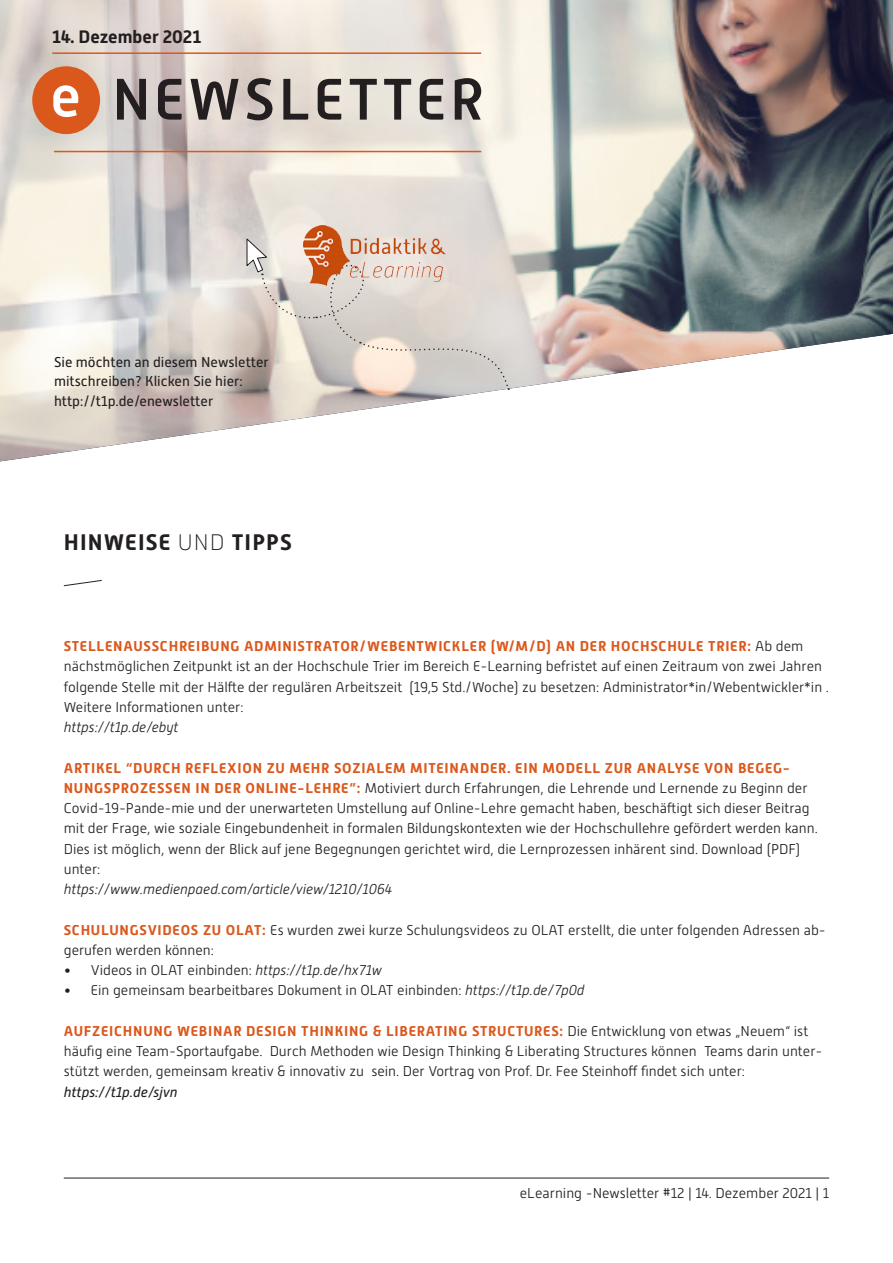
<style>
.page{position:relative;width:893px;height:1263px;background:#fff}
.page>*{position:absolute;margin:0;border:0;box-sizing:border-box;transform-origin:0 0}
.t1{font:700 22.5px "Alwyn New";letter-spacing:.05em;color:#231f20}
.t2{font:700 18px "Alwyn New";color:#231f20}
.t3{font:300 14.25px/20.2px "Alwyn New";color:#231f20}
.t4{font:14.25px "Alwyn New";color:#231f20}
.t5{font:italic 300 14.25px "Alwyn New";color:#231f20}
.t6{font:italic 14.25px "Alwyn New";color:#231f20}
.s1{font-weight:100}
.s2{font-weight:700;color:#db581c}
.s3{font-style:italic}
</style>
<div class="page">
<img style="left:0;top:0;width:893px;height:461px">
<svg style="left:117px;top:78px;width:364px;height:42px;background:#9a938f"></svg>
<div style="left:32px;top:66px;width:68px;height:68px;background:#db581c;border-radius:50%"></div>
<svg style="left:53px;top:85px;width:25px;height:32px"></svg>
<svg style="left:246px;top:238px;width:263px;height:152px;background:#d9d1ca"></svg>
<img style="left:303px;top:226px;width:143px;height:60px">
<hr style="left:64px;top:1178px;width:765px;height:1px;background:#231f20">
<svg style="left:63px;top:580px;width:39px;height:7px"></svg>
<hr style="left:54px;top:151px;width:427px;height:1px;background:#db581c">
<hr style="left:52px;top:52px;width:429px;height:2px;background:#db581c">
<p class="t2" style="left:52px;top:26px;width:151px">14. Dezember 2021</p>
<p class="t4" style="left:54px;top:354px;width:216px">Sie möchten an diesem Newsletter</p>
<p class="t4" style="left:54px;top:374px;width:190px">mitschreiben? Klicken Sie hier:</p>
<p class="t4" style="left:54px;top:393px;width:161px">http://t1p.de/enewsletter</p>
<p class="t1" style="left:64px;top:529px;width:230px">HINWEISE <span class="s1">UND</span> TIPPS</p>
<p class="t3" style="left:64px;top:636px;width:767px"><span class="s2">STELLENAUSSCHREIBUNG ADMINISTRATOR/WEBENTWICKLER (W/M/D) AN DER HOCHSCHULE TRIER:</span> Ab dem nächstmöglichen Zeitpunkt ist an der Hochschule Trier im Bereich E-Learning befristet auf einen Zeitraum von zwei Jahren folgende Stelle mit der Hälfte der regulären Arbeitszeit (19,5 Std./Woche) zu besetzen: Administrator*in/Webentwickler*in .<br>Weitere Informationen unter:</p>
<p class="t5" style="left:64px;top:719px;width:116px">https://t1p.de/ebyt</p>
<p class="t3" style="left:64px;top:758px;width:756px"><span class="s2">ARTIKEL “DURCH REFLEXION ZU MEHR SOZIALEM MITEINANDER. EIN MODELL ZUR ANALYSE VON BEGEG-NUNGSPROZESSEN IN DER ONLINE-LEHRE”:</span> Motiviert durch Erfahrungen, die Lehrende und Lernende zu Beginn der Covid-19-Pande-mie und der unerwarteten Umstellung auf Online-Lehre gemacht haben, beschäftigt sich dieser Beitrag mit der Frage, wie soziale Eingebundenheit in formalen Bildungskontexten wie der Hochschullehre gefördert werden kann.<br>Dies ist möglich, wenn der Blick auf jene Begegnungen gerichtet wird, die Lernprozessen inhärent sind. Download (PDF) unter:</p>
<p class="t5" style="left:64px;top:881px;width:330px">https://www.medienpaed.com/article/view/1210/1064</p>
<p class="t3" style="left:64px;top:920px;width:764px"><span class="s2">SCHULUNGSVIDEOS ZU OLAT:</span> Es wurden zwei kurze Schulungsvideos zu OLAT erstellt, die unter folgenden Adressen ab&shy;gerufen werden können:</p>
<p class="t3" style="left:64px;top:960px;width:320px">• Videos in OLAT einbinden: <span class="s3">https://t1p.de/hx71w</span></p>
<p class="t3" style="left:64px;top:980px;width:522px">• Ein gemeinsam bearbeitbares Dokument in OLAT einbinden: <span class="s3">https://t1p.de/7p0d</span></p>
<p class="t3" style="left:64px;top:1021px;width:760px"><span class="s2">AUFZEICHNUNG WEBINAR DESIGN THINKING &amp; LIBERATING STRUCTURES:</span> Die Entwicklung von etwas „Neuem“ ist häufig eine Team-Sportaufgabe. Durch Methoden wie Design Thinking &amp; Liberating Structures können Teams darin unter&shy;stützt werden, gemeinsam kreativ &amp; innovativ zu sein. Der Vortrag von Prof. Dr. Fee Steinhoff findet sich unter:</p>
<p class="t6" style="left:64px;top:1084px;width:115px">https://t1p.de/sjvn</p>
<p class="t3" style="left:520px;top:1183px;width:311px">eLearning -Newsletter #12 | 14. Dezember 2021 | 1</p>
</div>
